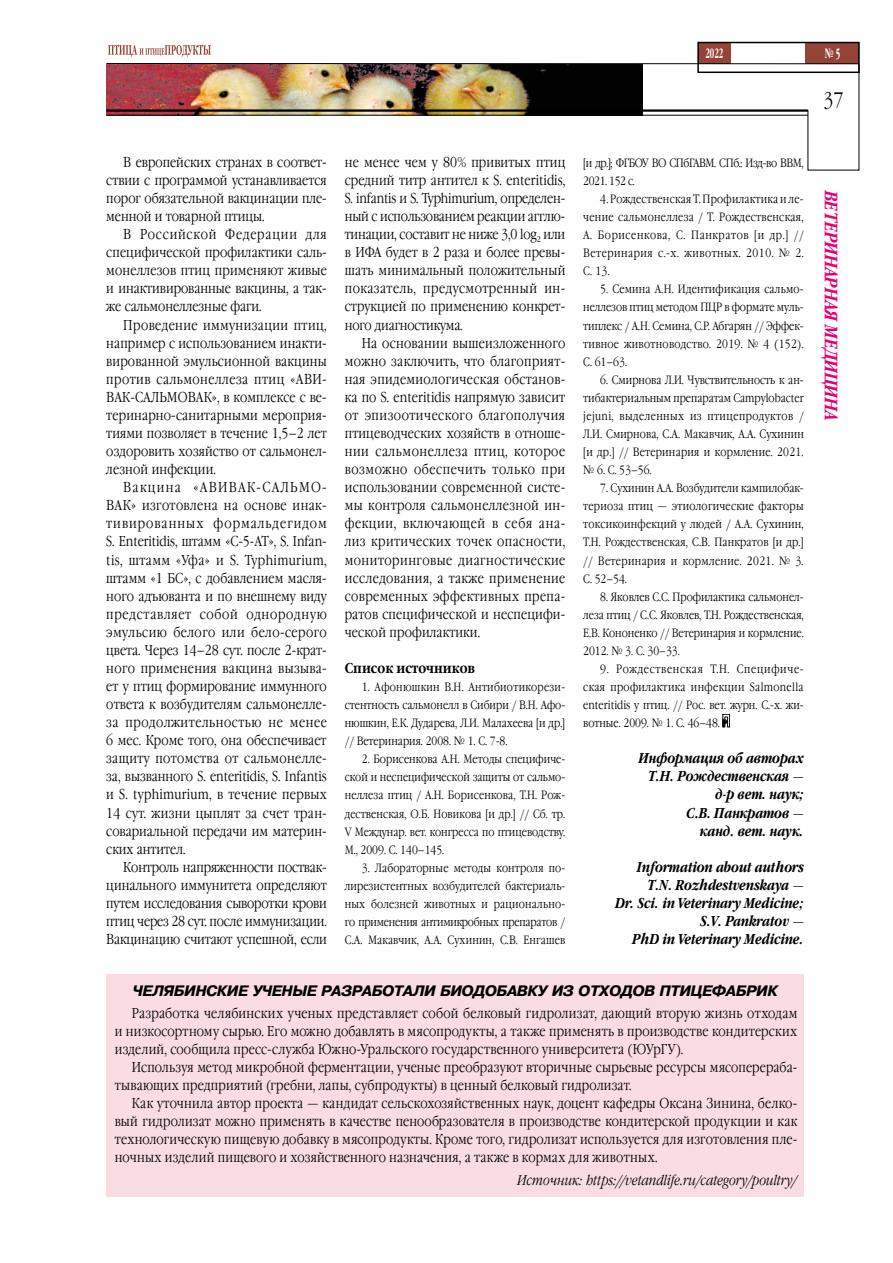
<style>
.page{position:relative;width:893px;height:1263px;background:#fff}
.page>*{position:absolute;margin:0;border:0;box-sizing:border-box;transform-origin:0 0}
.t1{font:300 21px "Garamond Narrow C";color:#000}
.t2{font:italic 700 18px "Garamond Narrow C";color:#e20177}
.text_GREP{font:300 14.25px/18px "Garamond Narrow C";color:#000;text-align:justify}
.Text_GREP{font:14.25px/18px "Garamond Narrow C";letter-spacing:.015em;color:#000;text-align:justify}
.text_GREP-2{font:italic 700 14.25px/18px "Garamond Narrow C";color:#000;text-align:right}
.zagolovok_Novosti1{font:italic 700 14.25px "Pragmatica";letter-spacing:-.03em;color:#000}
.Text_GREP-2{font:italic 14.25px "Garamond Narrow C";letter-spacing:.01em;color:#000}
.ZAGOLOVOK_VVEDENIE{font:700 14.25px "Garamond Narrow C";color:#000}
.t3{font:700 13.5px "Garamond Narrow C";color:#fff;scale:.67 1}
.literatura{font:300 12px/18px "Garamond Narrow C";letter-spacing:.005em;color:#000;text-align:justify}
.literatura-2{font:300 12px/18px "Garamond Narrow C";letter-spacing:-.025em;color:#000}
.s1{font-family:"Times New Roman";font-size:16.35px}
</style>
<div class="page">
<svg style="left:723px;top:714px;width:7px;height:13px"></svg>
<div style="left:106px;top:975px;width:698px;height:222px;background:#fadce3"></div>
<svg style="left:108px;top:45px;width:103px;height:12px"></svg>
<div style="left:698px;top:43px;width:33px;height:21px;background:#944436"></div>
<div style="left:805px;top:43px;width:54px;height:21px;background:#944436"></div>
<div style="left:697px;top:42px;width:163px;height:31px;border:2px solid #000"></div>
<img style="left:106px;top:63px;width:754px;height:108px">
<p class="t3" style="left:705px;top:46px;width:28px">2022</p>
<p class="t3" style="left:825px;top:46px;width:24px">№ 5</p>
<h1 class="t1" style="left:823px;top:89px;width:22px">37</h1>
<p class="text_GREP" style="left:345px;top:154px;width:222px">не менее чем у 80% привитых птиц средний титр антител к S. enteritidis, S. infantis и S. Typhimurium, определен&shy;ный с использованием реакции агглю&shy;тинации, составит не ниже 3,0 log<sub>2</sub> или в ИФА будет в 2 раза и более превы&shy;шать минимальный положительный показатель, предусмотренный ин&shy;струкцией по применению конкрет&shy;ного диагностикума.</p>
<p class="text_GREP" style="left:345px;top:334px;width:222px;text-indent:17px">На основании вышеизложенного можно заключить, что благоприят&shy;ная эпидемиологическая обстанов&shy;ка по S. enteritidis напрямую зависит от эпизоотического благополучия птицеводческих хозяйств в отноше&shy;нии сальмонеллеза птиц, которое возможно обеспечить только при использовании современной систе&shy;мы контроля сальмонеллезной ин&shy;фекции, включающей в себя ана&shy;лиз критических точек опасности, мониторинговые диагностические исследования, а также применение современных эффективных препа&shy;ратов специфической и неспецифи&shy;ческой профилактики.</p>
<p class="ZAGOLOVOK_VVEDENIE" style="left:345px;top:660px;width:132px">Список источников</p>
<p class="literatura" style="left:345px;top:678px;width:222px;text-indent:17px">1. Афонюшкин В.Н. Антибиотикорези&shy;стентность сальмонелл в Сибири / В.Н. Афо&shy;нюшкин, Е.К. Дударева, Л.И. Малахеева [и др.] // Ветеринария. 2008. № 1. С. 7-8.</p>
<p class="literatura" style="left:345px;top:751px;width:222px;text-indent:17px">2. Борисенкова А.Н. Методы специфиче&shy;ской и неспецифической защиты от сальмо&shy;неллеза птиц / А.Н. Борисенкова, Т.Н. Рож&shy;дественская, О.Б. Новикова [и др.] // Сб. тр.<br>V Междунар. вет. конгресса по птицеводству.<br>М., 2009. С. 140–145.</p>
<p class="literatura" style="left:345px;top:859px;width:222px;text-indent:17px">3. Лабораторные методы контроля по&shy;лирезистентных возбудителей бактериаль&shy;ных болезней животных и рационально&shy;го применения антимикробных препаратов / С.А. Макавчик, А.А. Сухинин, С.В. Енгашев</p>
<p class="text_GREP" style="left:106px;top:154px;width:222px;text-indent:17px">В европейских странах в соответ&shy;ствии с программой устанавливается порог обязательной вакцинации пле&shy;менной и товарной птицы.</p>
<p class="text_GREP" style="left:106px;top:226px;width:222px;text-indent:17px">В Российской Федерации для специфической профилактики саль&shy;монеллезов птиц применяют живые и инактивированные вакцины, а так&shy;же сальмонеллезные фаги.</p>
<p class="text_GREP" style="left:106px;top:316px;width:222px;text-indent:17px">Проведение иммунизации птиц, например с использованием инакти&shy;вированной эмульсионной вакцины против сальмонеллеза птиц «АВИ-ВАК-САЛЬМОВАК», в комплексе с ве&shy;теринарно-санитарными мероприя&shy;тиями позволяет в течение 1,5–2 лет оздоровить хозяйство от сальмонел&shy;лезной инфекции.</p>
<p class="text_GREP" style="left:106px;top:479px;width:222px;text-indent:17px">Вакцина «АВИВАК-САЛЬМО-ВАК» изготовлена на основе инак&shy;тивированных формальдегидом S. Enteritidis, штамм «C-5-АТ», S. Infan&shy;tis, штамм «Уфа» и S. Typhimurium, штамм «1 БС», с добавлением масля&shy;ного адъюванта и по внешнему виду представляет собой однородную эмульсию белого или бело-серого цвета. Через 14–28 сут. после 2-крат&shy;ного применения вакцина вызыва&shy;ет у птиц формирование иммунного ответа к возбудителям сальмонелле&shy;за продолжительностью не менее 6 мес. Кроме того, она обеспечивает защиту потомства от сальмонелле&shy;за, вызванного S. enteritidis, S. Infantis и S. typhimurium, в течение первых 14 сут. жизни цыплят за счет тран&shy;совариальной передачи им материн&shy;ских антител.</p>
<p class="text_GREP" style="left:106px;top:858px;width:222px;text-indent:17px">Контроль напряженности поствак&shy;цинального иммунитета определяют путем исследования сыворотки крови птиц через 28 сут. после иммунизации.<br>Вакцинацию считают успешной, если</p>
<p class="literatura-2" style="left:583px;top:154px;width:222px">[и др.]; ФГБОУ ВО СПбГАВМ. СПб.: Изд-во ВВМ,<br>2021. 152 с.</p>
<p class="literatura" style="left:583px;top:190px;width:222px;text-indent:17px">4. Рождественская Т. Профилактика и ле&shy;чение сальмонеллеза / Т. Рождественская, А. Борисенкова, С. Панкратов [и др.] // Ветеринария с.-х. животных. 2010. № 2.<br>С. 13.</p>
<p class="literatura" style="left:583px;top:281px;width:222px;text-indent:17px">5. Семина А.Н. Идентификация сальмо&shy;неллезов птиц методом ПЦР в формате муль&shy;типлекс / А.Н. Семина, С.Р. Абгарян // Эффек&shy;тивное животноводство. 2019. № 4 (152).<br>С. 61–63.</p>
<p class="literatura" style="left:583px;top:371px;width:222px;text-indent:17px">6. Смирнова Л.И. Чувствительность к ан&shy;тибактериальным препаратам Campylobacter jejuni, выделенных из птицепродуктов / Л.И. Смирнова, С.А. Макавчик, А.А. Сухинин [и др.] // Ветеринария и кормление. 2021. № 6. С. 53–56.</p>
<p class="literatura" style="left:583px;top:479px;width:222px;text-indent:17px">7. Сухинин А.А. Возбудители кампилобак&shy;териоза птиц — этиологические факторы токсикоинфекций у людей / А.А. Сухинин, Т.Н. Рождественская, С.В. Панкратов [и др.] // Ветеринария и кормление. 2021. № 3.<br>С. 52–54.</p>
<p class="literatura" style="left:583px;top:588px;width:222px;text-indent:17px">8. Яковлев С.С. Профилактика сальмонел&shy;леза птиц / С.С. Яковлев, Т.Н. Рождественская, Е.В. Кононенко // Ветеринария и кормление.<br>2012. № 3. С. 30–33.</p>
<p class="literatura" style="left:583px;top:660px;width:222px;text-indent:17px">9. Рождественская Т.Н. Специфиче&shy;ская профилактика инфекции Salmonella enteritidis у птиц. // Рос. вет. журн. С.-х. жи&shy;вотные. 2009. № 1. С. 46–48.</p>
<p class="text_GREP-2" style="left:639px;top:750px;width:166px">Информация об авторах</p>
<p class="text_GREP-2" style="left:648px;top:768px;width:157px">Т.Н. Рождественская — д-р вет. наук;</p>
<p class="text_GREP-2" style="left:686px;top:805px;width:119px">С.В. Панкратов — канд. вет. наук.</p>
<p class="text_GREP-2" style="left:637px;top:859px;width:168px">Information about aut<span class="s1">h</span>ors</p>
<p class="text_GREP-2" style="left:615px;top:877px;width:190px">T.N. Roz<span class="s1">h</span>destvenskaya —<br>Dr. Sci. in Veterinary Medicine;</p>
<p class="text_GREP-2" style="left:632px;top:913px;width:173px">S.V. Pankratov —<br>P<span class="s1">h</span>D in Veterinary Medicine.</p>
<p class="zagolovok_Novosti1" style="left:132px;top:983px;width:647px">ЧЕЛЯБИНСКИЕ УЧЕНЫЕ РАЗРАБОТАЛИ БИОДОБАВКУ ИЗ ОТХОДОВ ПТИЦЕФАБРИК</p>
<p class="Text_GREP" style="left:115px;top:1005px;width:684px;text-indent:17px">Разработка челябинских ученых представляет собой белковый гидролизат, дающий вторую жизнь отходам и низкосортному сырью. Его можно добавлять в мясопродукты, а также применять в производстве кондитерских изделий, сообщила пресс-служба Южно-Уральского государственного университета (ЮУрГУ).</p>
<p class="Text_GREP" style="left:115px;top:1059px;width:684px;text-indent:17px">Используя метод микробной ферментации, ученые преобразуют вторичные сырьевые ресурсы мясоперераба&shy;тывающих предприятий (гребни, лапы, субпродукты) в ценный белковый гидролизат.</p>
<p class="Text_GREP" style="left:115px;top:1095px;width:684px;text-indent:17px">Как уточнила автор проекта — кандидат сельскохозяйственных наук, доцент кафедры Оксана Зинина, белко&shy;вый гидролизат можно применять в качестве пенообразователя в производстве кондитерской продукции и как технологическую пищевую добавку в мясопродукты. Кроме того, гидролизат используется для изготовления пле&shy;ночных изделий пищевого и хозяйственного назначения, а также в кормах для животных.</p>
<p class="Text_GREP-2" style="left:517px;top:1172px;width:281px">Источник: https://vetandlife.ru/category/poultry/</p>
<p class="t2" style="left:841px;top:191px;width:232px;rotate:90deg">ВЕТЕРИНАРНАЯ МЕДИЦИНА</p>
</div>
